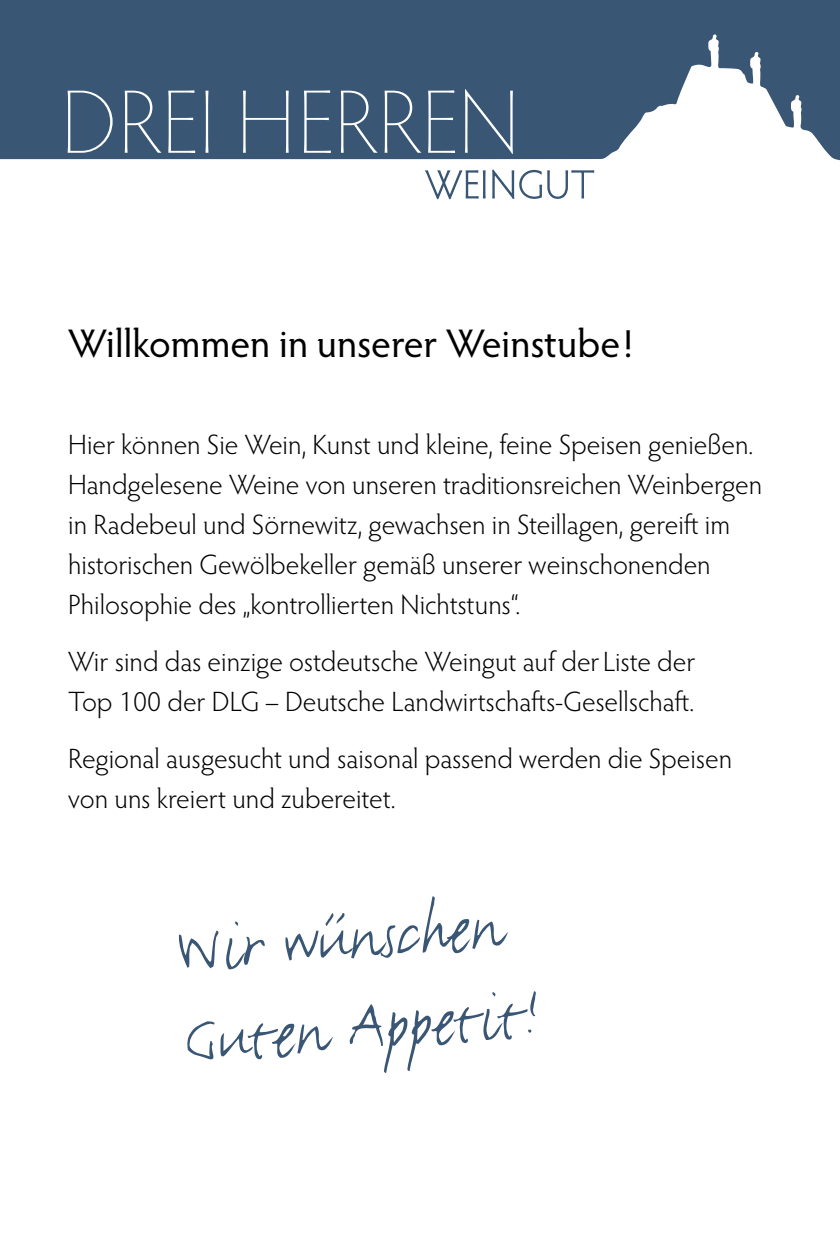
<style>
.page{position:relative;width:840px;height:1248px;background:#fff}
.page>*{position:absolute;margin:0;border:0;box-sizing:border-box;transform-origin:0 0}
.t1{font:75.4px/90.4px "FF Justlefthand";color:#3a5675}
.t2{font:40px "Hypatia Sans Pro";color:#000}
.t3{font:300 28px/40px "Hypatia Sans Pro";color:#000}
</style>
<div class="page">
<svg style="left:0;top:0;width:839px;height:160px;background:#536b86"></svg>
<svg style="left:425px;top:169px;width:169px;height:31px"></svg>
<svg style="left:68px;top:89px;width:444px;height:65px;background:#506984"></svg>
<h2 class="t2" style="left:68px;top:317px;width:565px">Willkommen in unserer Weinstube!</h2>
<p class="t3" style="left:68px;top:424px;width:695px">Hier können Sie Wein, Kunst und kleine, feine Speisen genießen.<br>Handgelesene Weine von unseren traditionsreichen Weinbergen in Radebeul und Sörnewitz, gewachsen in Steillagen, gereift im historischen Gewölbekeller gemäß unserer weinschonenden Philosophie des „kontrollierten Nichtstuns“.</p>
<p class="t3" style="left:68px;top:641px;width:628px">Wir sind das einzige ostdeutsche Weingut auf der Liste der<br>Top 100 der DLG – Deutsche Landwirtschafts-Gesellschaft.</p>
<p class="t3" style="left:68px;top:738px;width:665px">Regional ausgesucht und saisonal passend werden die Speisen von uns kreiert und zubereitet.</p>
<h1 class="t1" style="left:174px;top:906px;width:361px;rotate:-4deg">Wir wünschen<br>Guten Appetit!</h1>
</div>
